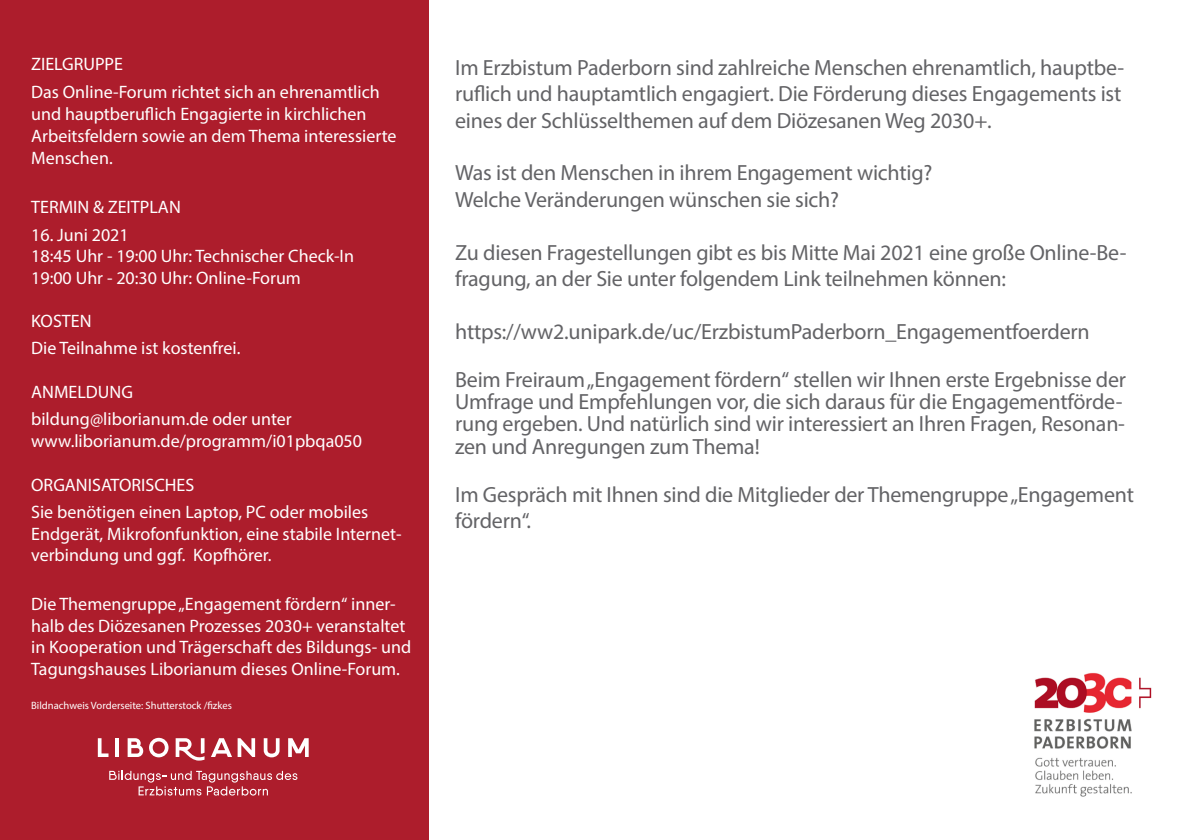
<style>
.page{position:relative;width:1191px;height:840px;background:#fff}
.page>*{position:absolute;margin:0;border:0;box-sizing:border-box;transform-origin:0 0}
.t1{font:22px/26.4px "Myriad Pro";letter-spacing:-.01em;color:#636366}
.t2{font:18px/21.6px "Myriad Pro";color:#fff}
.t3{font:10.6px "Myriad Pro";color:#fff}
</style>
<div class="page">
<div style="left:0;top:0;width:428px;height:839px;background:#ad1d2c"></div>
<img style="left:1034px;top:672px;width:118px;height:125px">
<svg style="left:98px;top:738px;width:10px;height:18px"></svg>
<hr style="left:115px;top:737px;width:4px;height:19px;background:#fff">
<svg style="left:128px;top:738px;width:15px;height:18px"></svg>
<svg style="left:149px;top:737px;width:19px;height:20px"></svg>
<svg style="left:238px;top:738px;width:17px;height:18px"></svg>
<svg style="left:211px;top:738px;width:21px;height:18px"></svg>
<svg style="left:176px;top:738px;width:28px;height:22px"></svg>
<svg style="left:264px;top:738px;width:15px;height:19px"></svg>
<svg style="left:288px;top:738px;width:21px;height:18px"></svg>
<svg style="left:109px;top:770px;width:188px;height:25px"></svg>
<p class="t2" style="left:31px;top:53px;width:93px">ZIELGRUPPE</p>
<p class="t2" style="left:31px;top:81px;width:367px">Das Online-Forum richtet sich an ehrenamtlich und hauptberuflich Engagierte in kirchlichen Arbeitsfeldern sowie an dem Thema interessierte Menschen.</p>
<p class="t2" style="left:31px;top:196px;width:151px">TERMIN &amp; ZEITPLAN</p>
<p class="t2" style="left:31px;top:223px;width:99px">16. Juni 2021</p>
<p class="t2" style="left:31px;top:245px;width:324px">18:45 Uhr - 19:00 Uhr: Technischer Check-In</p>
<p class="t2" style="left:31px;top:266px;width:271px">19:00 Uhr - 20:30 Uhr: Online-Forum</p>
<p class="t2" style="left:31px;top:310px;width:62px">KOSTEN</p>
<p class="t2" style="left:31px;top:337px;width:211px">Die Teilnahme ist kostenfrei.</p>
<p class="t2" style="left:31px;top:381px;width:103px">ANMELDUNG</p>
<p class="t2" style="left:31px;top:408px;width:332px">bildung@liborianum.de oder unter www.liborianum.de/programm/i01pbqa050</p>
<p class="t2" style="left:31px;top:473px;width:165px">ORGANISATORISCHES</p>
<p class="t2" style="left:31px;top:500px;width:372px">Sie benötigen einen Laptop, PC oder mobiles<br>Endgerät, Mikrofonfunktion, eine stabile Internet&shy;verbindung und ggf. Kopfhörer.</p>
<p class="t2" style="left:31px;top:592px;width:381px">Die Themengruppe „Engagement fördern“ inner&shy;halb des Diözesanen Prozesses 2030+ veranstaltet in Kooperation und Trägerschaft des Bildungs- und Tagungshauses Liborianum dieses Online-Forum.</p>
<p class="t3" style="left:31px;top:699px;width:202px">Bildnachweis Vorderseite: Shutterstock /fizkes</p>
<p class="t1" style="left:455px;top:54px;width:670px">Im Erzbistum Paderborn sind zahlreiche Menschen ehrenamtlich, hauptbe&shy;ruflich und hauptamtlich engagiert. Die Förderung dieses Engagements ist eines der Schlüsselthemen auf dem Diözesanen Weg 2030+.</p>
<p class="t1" style="left:455px;top:159px;width:479px">Was ist den Menschen in ihrem Engagement wichtig?<br>Welche Veränderungen wünschen sie sich?</p>
<p class="t1" style="left:455px;top:238px;width:673px">Zu diesen Fragestellungen gibt es bis Mitte Mai 2021 eine große Online-Be&shy;fragung, an der Sie unter folgendem Link teilnehmen können:</p>
<p class="t1" style="left:455px;top:318px;width:636px">https://ww2.unipark.de/uc/ErzbistumPaderborn_Engagementfoerdern</p>
<p class="t1" style="left:455px;top:368px;width:672px;line-height:22px">Beim Freiraum „Engagement fördern“ stellen wir Ihnen erste Ergebnisse der Umfrage und Empfehlungen vor, die sich daraus für die Engagementförde&shy;rung ergeben. Und natürlich sind wir interessiert an Ihren Fragen, Resonan&shy;zen und Anregungen zum Thema!</p>
<p class="t1" style="left:455px;top:480px;width:680px">Im Gespräch mit Ihnen sind die Mitglieder der Themengruppe „Engagement fördern“.</p>
</div>
